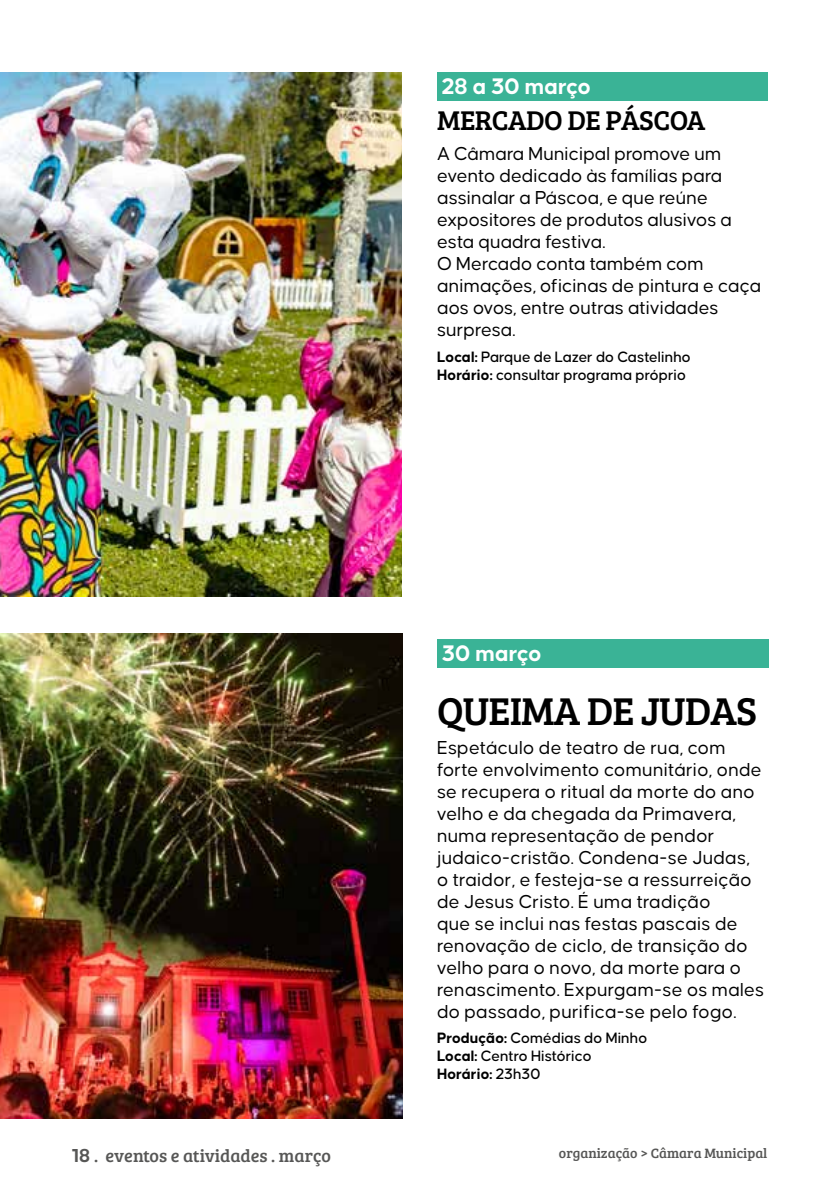
<style>
.page{position:relative;width:840px;height:1191px;background:#fff}
.page>*{position:absolute;margin:0;border:0;box-sizing:border-box;transform-origin:0 0}
.t1{font:40px "Bree Serif";letter-spacing:-.02em;color:#000}
.t2{font:28px "Bree Serif";letter-spacing:-.02em;color:#000}
.t3{font:700 24px "Causten";color:#fff}
.t4{font:20px/22px "Causten";color:#000}
.t5{font:18px "Bree Serif";color:#575756}
.t6{font:500 16px/18px "Causten";color:#000}
.t7{font:14px "Bree Serif";color:#575756}
.s1{font-weight:700}
.s2{font-family:"Causten";font-weight:700;font-size:20px}
</style>
<div class="page">
<div style="left:437px;top:639px;width:330px;height:28px;background:#3ab396"></div>
<img style="left:0;top:633px;width:402px;height:485px">
<div style="left:437px;top:72px;width:330px;height:28px;background:#3ab396"></div>
<img style="left:0;top:72px;width:401px;height:524px">
<p class="t3" style="left:441px;top:73px;width:151px">28 a 30 março</p>
<h2 class="t2" style="left:437px;top:100px;width:269px">MERCADO DE PÁSCOA</h2>
<p class="t4" style="left:437px;top:142px;width:325px">A Câmara Municipal promove um evento dedicado às famílias para assinalar a Páscoa, e que reúne expositores de produtos alusivos a esta quadra festiva.<br>O Mercado conta também com animações, oficinas de pintura e caça aos ovos, entre outras atividades surpresa.</p>
<p class="t6" style="left:437px;top:347px;width:255px"><span class="s1">Local:</span> Parque de Lazer do Castelinho<br><span class="s1">Horário:</span> consultar programa próprio</p>
<p class="t3" style="left:441px;top:640px;width:101px">30 março</p>
<h1 class="t1" style="left:437px;top:681px;width:321px">QUEIMA DE JUDAS</h1>
<p class="t4" style="left:437px;top:736px;width:328px">Espetáculo de teatro de rua, com forte envolvimento comunitário, onde se recupera o ritual da morte do ano velho e da chegada da Primavera, numa representação de pendor judaico-cristão. Condena-se Judas, o traidor, e festeja-se a ressurreição de Jesus Cristo. É uma tradição<br>que se inclui nas festas pascais de renovação de ciclo, de transição do velho para o novo, da morte para o renascimento. Expurgam-se os males do passado, purifica-se pelo fogo.</p>
<p class="t6" style="left:437px;top:1029px;width:212px"><span class="s1">Produção:</span> Comédias do Minho<br><span class="s1">Local:</span> Centro Histórico<br><span class="s1">Horário:</span> 23h30</p>
<p class="t5" style="left:72px;top:1142px;width:260px"><span class="s2">18</span> . eventos e atividades . março</p>
<p class="t7" style="left:558px;top:1142px;width:210px">organização &gt; Câmara Municipal</p>
</div>
